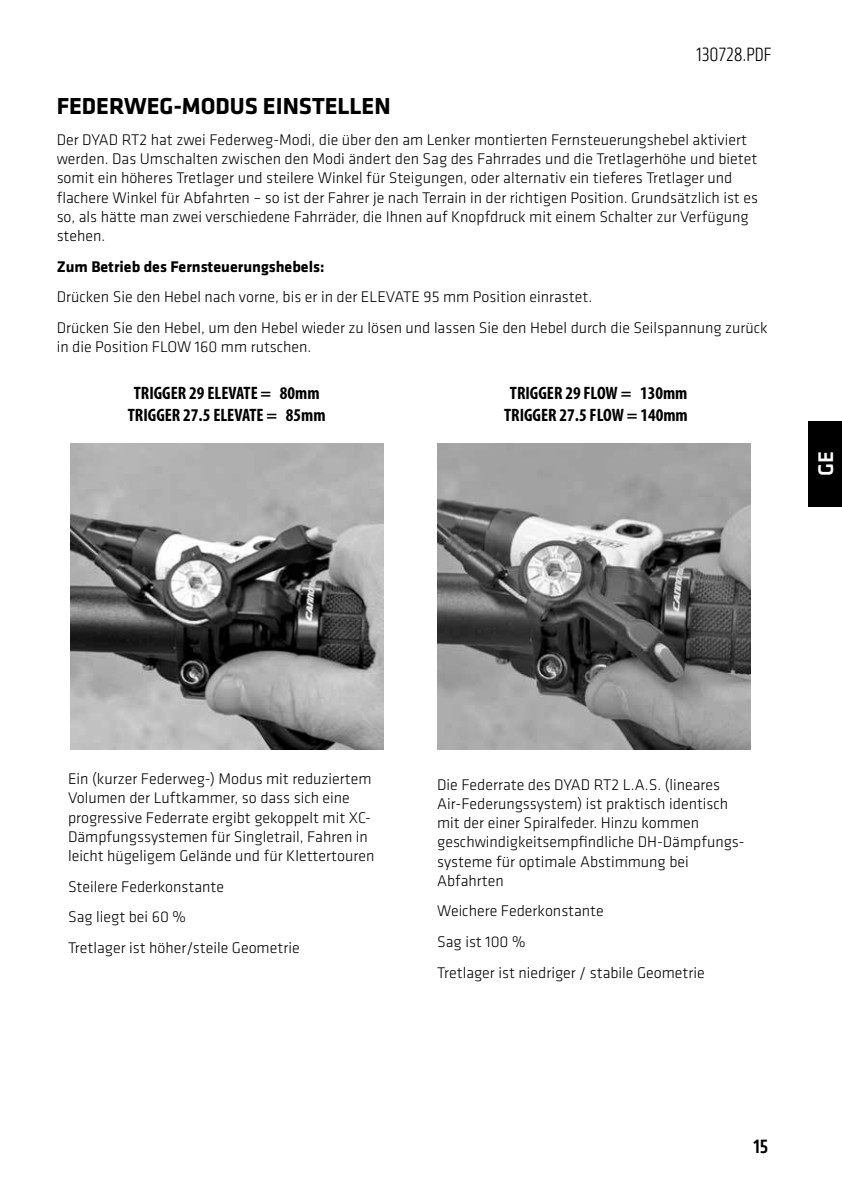
<style>
.page{position:relative;width:842px;height:1191px;background:#fff}
.page>*{position:absolute;margin:0;border:0;box-sizing:border-box;transform-origin:0 0}
.t1{font:700 24px "Klavika Basic";color:#000}
.t2{font:500 22px "Klavika Basic";color:#fff}
.t3{font:300 condensed 20px "Klavika";color:#000}
.t4{font:500 condensed 20px "Klavika";color:#000}
.t5{font:700 condensed 18px/21.6px "Myriad Pro";color:#000;text-align:center}
.t6{font:300 16px/19.2px "Klavika Basic";color:#000}
.t7{font:700 16px "Klavika Basic";color:#000}
</style>
<div class="page">
<div style="left:808px;top:421px;width:34px;height:85px;background:#000"></div>
<img style="left:70px;top:444px;width:313px;height:305px">
<img style="left:437px;top:444px;width:313px;height:305px">
<p class="t3" style="left:696px;top:44px;width:77px">130728.PDF</p>
<h1 class="t1" style="left:57px;top:89px;width:335px">Federweg-Modus einstellen</h1>
<p class="t6" style="left:57px;top:130px;width:703px">Der DYAD RT2 hat zwei Federweg-Modi, die über den am Lenker montierten Fernsteuerungshebel aktiviert werden. Das Umschalten zwischen den Modi ändert den Sag des Fahrrades und die Tretlagerhöhe und bietet somit ein höheres Tretlager und steilere Winkel für Steigungen, oder alternativ ein tieferes Tretlager und flachere Winkel für Abfahrten – so ist der Fahrer je nach Terrain in der richtigen Position. Grundsätzlich ist es so, als hätte man zwei verschiedene Fahrräder, die Ihnen auf Knopfdruck mit einem Schalter zur Verfügung stehen.</p>
<p class="t7" style="left:57px;top:255px;width:269px">Zum Betrieb des Fernsteuerungshebels:</p>
<p class="t6" style="left:57px;top:281px;width:712px;line-height:30.6px">Drücken Sie den Hebel nach vorne, bis er in der ELEVATE 95 mm Position einrastet.<br>Drücken Sie den Hebel, um den Hebel wieder zu lösen und lassen Sie den Hebel durch die Seilspannung zurück</p>
<p class="t6" style="left:57px;top:337px;width:256px">in die Position FLOW 160 mm rutschen.</p>
<p class="t5" style="left:128px;top:383px;width:199px">TRIGGER 29 ELEVATE = 80mm<br>TRIGGER 27.5 ELEVATE = 85mm</p>
<p class="t5" style="left:504px;top:383px;width:185px">TRIGGER 29 FLOW = 130mm<br>TRIGGER 27.5 FLOW = 140mm</p>
<h2 class="t2" style="left:811px;top:476px;width:26px;rotate:-90deg">GE</h2>
<p class="t6" style="left:68px;top:769px;width:308px">Ein (kurzer Federweg-) Modus mit reduziertem Volumen der Luftkammer, so dass sich eine progressive Federrate ergibt gekoppelt mit XC-Dämpfungssystemen für Singletrail, Fahren in leicht hügeligem Gelände und für Klettertouren</p>
<p class="t6" style="left:68px;top:870px;width:233px;line-height:30.6px">Steilere Federkonstante<br>Sag liegt bei 60 %<br>Tretlager ist höher/steile Geometrie</p>
<p class="t6" style="left:437px;top:774px;width:309px">Die Federrate des DYAD RT2 L.A.S. (lineares Air-Federungssystem) ist praktisch identisch mit der einer Spiralfeder. Hinzu kommen geschwindigkeitsempfindliche DH-Dämpfungs&shy;systeme für optimale Abstimmung bei Abfahrten</p>
<p class="t6" style="left:437px;top:895px;width:269px;line-height:30.6px">Weichere Federkonstante<br>Sag ist 100 %<br>Tretlager ist niedriger / stabile Geometrie</p>
<p class="t4" style="left:753px;top:1133px;width:16px">15</p>
</div>
